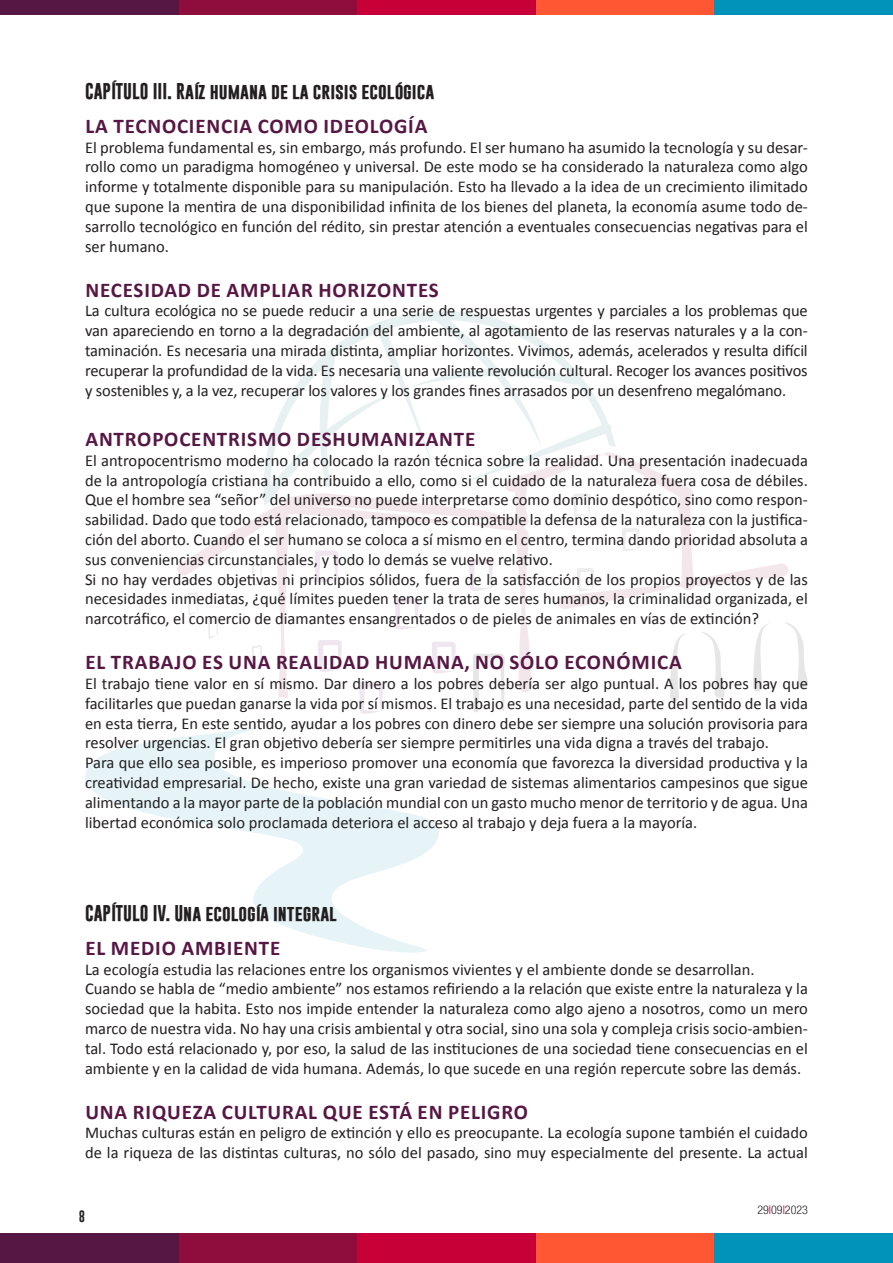
<style>
.page{position:relative;width:893px;height:1263px;background:#fff}
.page>*{position:absolute;margin:0;border:0;box-sizing:border-box;transform-origin:0 0}
.SOTTOTITOLO{font:700 21px "Calibri";letter-spacing:.04em;color:#571745}
.t1{font:16.5px/19.8px "Calibri";color:#231f20;text-align:justify}
.TIT_2{font:700 16.5px "Gobold";color:#231f20}
.t2{font:300 condensed 12px "Helvetica Neue";color:#231f20}
.t3{font:12px "Gobold";color:#231f20}
.s1{color:#c70038}
</style>
<div class="page">
<svg style="left:474px;top:698px;width:30px;height:14px"></svg>
<svg style="left:670px;top:623px;width:138px;height:78px"></svg>
<svg style="left:360px;top:698px;width:23px;height:16px"></svg>
<svg style="left:177px;top:454px;width:612px;height:244px"></svg>
<svg style="left:261px;top:310px;width:355px;height:195px"></svg>
<svg style="left:85px;top:728px;width:354px;height:225px"></svg>
<div style="left:179px;top:1234px;width:178px;height:29px;background:#8f0d3d"></div>
<div style="left:179px;top:0;width:178px;height:15px;background:#8f0d3d"></div>
<div style="left:357px;top:1234px;width:179px;height:29px;background:#c70038"></div>
<div style="left:357px;top:0;width:179px;height:15px;background:#c70038"></div>
<div style="left:536px;top:1234px;width:178px;height:29px;background:#ff5733"></div>
<div style="left:536px;top:0;width:178px;height:15px;background:#ff5733"></div>
<div style="left:714px;top:1234px;width:179px;height:29px;background:#0094ba"></div>
<div style="left:714px;top:0;width:179px;height:15px;background:#0094ba"></div>
<div style="left:0;top:1234px;width:179px;height:29px;background:#571745"></div>
<div style="left:0;top:0;width:179px;height:15px;background:#571745"></div>
<p class="TIT_2" style="left:85px;top:80px;width:351px">CAPÍTULO III. Raíz humana de la crisis ecológica</p>
<p class="SOTTOTITOLO" style="left:85px;top:111px;width:343px">LA TECNOCIENCIA COMO IDEOLOGÍA</p>
<p class="t1" style="left:85px;top:137px;width:724px">El problema fundamental es, sin embargo, más profundo. El ser humano ha asumido la tecnología y su desar&shy;rollo como un paradigma homogéneo y universal. De este modo se ha considerado la naturaleza como algo informe y totalmente disponible para su manipulación. Esto ha llevado a la idea de un crecimiento ilimitado que supone la mentira de una disponibilidad infinita de los bienes del planeta, la economía asume todo de&shy;sarrollo tecnológico en función del rédito, sin prestar atención a eventuales consecuencias negativas para el ser humano.</p>
<p class="SOTTOTITOLO" style="left:85px;top:275px;width:355px">NECESIDAD DE AMPLIAR HORIZONTES</p>
<p class="t1" style="left:85px;top:301px;width:724px">La cultura ecológica no se puede reducir a una serie de respuestas urgentes y parciales a los problemas que van apareciendo en torno a la degradación del ambiente, al agotamiento de las reservas naturales y a la con&shy;taminación. Es necesaria una mirada distinta, ampliar horizontes. Vivimos, además, acelerados y resulta difícil recuperar la profundidad de la vida. Es necesaria una valiente revolución cultural. Recoger los avances positivos y sostenibles y, a la vez, recuperar los valores y los grandes fines arrasados por un desenfreno megalómano.</p>
<p class="SOTTOTITOLO" style="left:85px;top:424px;width:391px">ANTROPOCENTRISMO DESHUMANIZANTE</p>
<p class="t1" style="left:85px;top:450px;width:724px">El antropocentrismo moderno ha colocado la razón técnica sobre la realidad. Una presentación inadecuada de la antropología cristiana ha contribuido a ello, como si el cuidado de la naturaleza fuera cosa de débiles.<br>Que el hombre sea “señor” del universo no puede interpretarse como dominio despótico, sino como respon&shy;sabilidad. Dado que todo está relacionado, tampoco es compatible la defensa de la naturaleza con la justifica&shy;ción del aborto. Cuando el ser humano se coloca a sí mismo en el centro, termina dando prioridad absoluta a sus conveniencias circunstanciales, y todo lo demás se vuelve relativo.</p>
<p class="t1" style="left:85px;top:569px;width:724px">Si no hay verdades objetivas ni principios sólidos, fuera de la satisfacción de los propios proyectos y de las necesidades inmediatas, ¿qué límites pueden tener la trata de seres humanos, la criminalidad organizada, el narcotráfico, el comercio de diamantes ensangrentados o de pieles de animales en vías de extinción?</p>
<p class="SOTTOTITOLO" style="left:85px;top:647px;width:598px">EL TRABAJO ES UNA REALIDAD HUMANA, NO SÓLO ECONÓMICA</p>
<p class="t1" style="left:85px;top:673px;width:724px">El trabajo tiene valor en sí mismo. Dar dinero a los pobres debería ser algo puntual. A los pobres hay que facilitarles que puedan ganarse la vida por sí mismos. El trabajo es una necesidad, parte del sentido de la vida en esta tierra, En este sentido, ayudar a los pobres con dinero debe ser siempre una solución provisoria para resolver urgencias. El gran objetivo debería ser siempre permitirles una vida digna a través del trabajo.</p>
<p class="t1" style="left:85px;top:752px;width:724px">Para que ello sea posible, es imperioso promover una economía que favorezca la diversidad productiva y la creatividad empresarial. De hecho, existe una gran variedad de sistemas alimentarios campesinos que sigue alimentando a la mayor parte de la población mundial con un gasto mucho menor de territorio y de agua. Una libertad económica solo proclamada deteriora el acceso al trabajo y deja fuera a la mayoría.</p>
<p class="TIT_2" style="left:85px;top:902px;width:253px">CAPÍTULO IV. Una ecología integral</p>
<p class="SOTTOTITOLO" style="left:85px;top:933px;width:196px">EL MEDIO AMBIENTE</p>
<p class="t1" style="left:85px;top:959px;width:671px">La ecología estudia las relaciones entre los organismos vivientes y el ambiente donde se desarrollan.</p>
<p class="t1" style="left:85px;top:978px;width:724px">Cuando se habla de “medio ambiente” nos estamos refiriendo a la relación que existe entre la naturaleza y la sociedad que la habita. Esto nos impide entender la naturaleza como algo ajeno a nosotros, como un mero marco de nuestra vida. No hay una crisis ambiental y otra social, sino una sola y compleja crisis socio-ambien&shy;tal. Todo está relacionado y, por eso, la salud de las instituciones de una sociedad tiene consecuencias en el ambiente y en la calidad de vida humana. Además, lo que sucede en una región repercute sobre las demás.</p>
<p class="SOTTOTITOLO" style="left:85px;top:1097px;width:444px">UNA RIQUEZA CULTURAL QUE ESTÁ EN PELIGRO</p>
<p class="t1" style="left:85px;top:1122px;width:724px">Muchas culturas están en peligro de extinción y ello es preocupante. La ecología supone también el cuidado de la riqueza de las distintas culturas, no sólo del pasado, sino muy especialmente del presente. La actual</p>
<p class="t3" style="left:79px;top:1209px;width:8px">8</p>
<p class="t2" style="left:757px;top:1202px;width:52px">29<span class="s1">I</span>09<span class="s1">I</span>2023</p>
</div>
